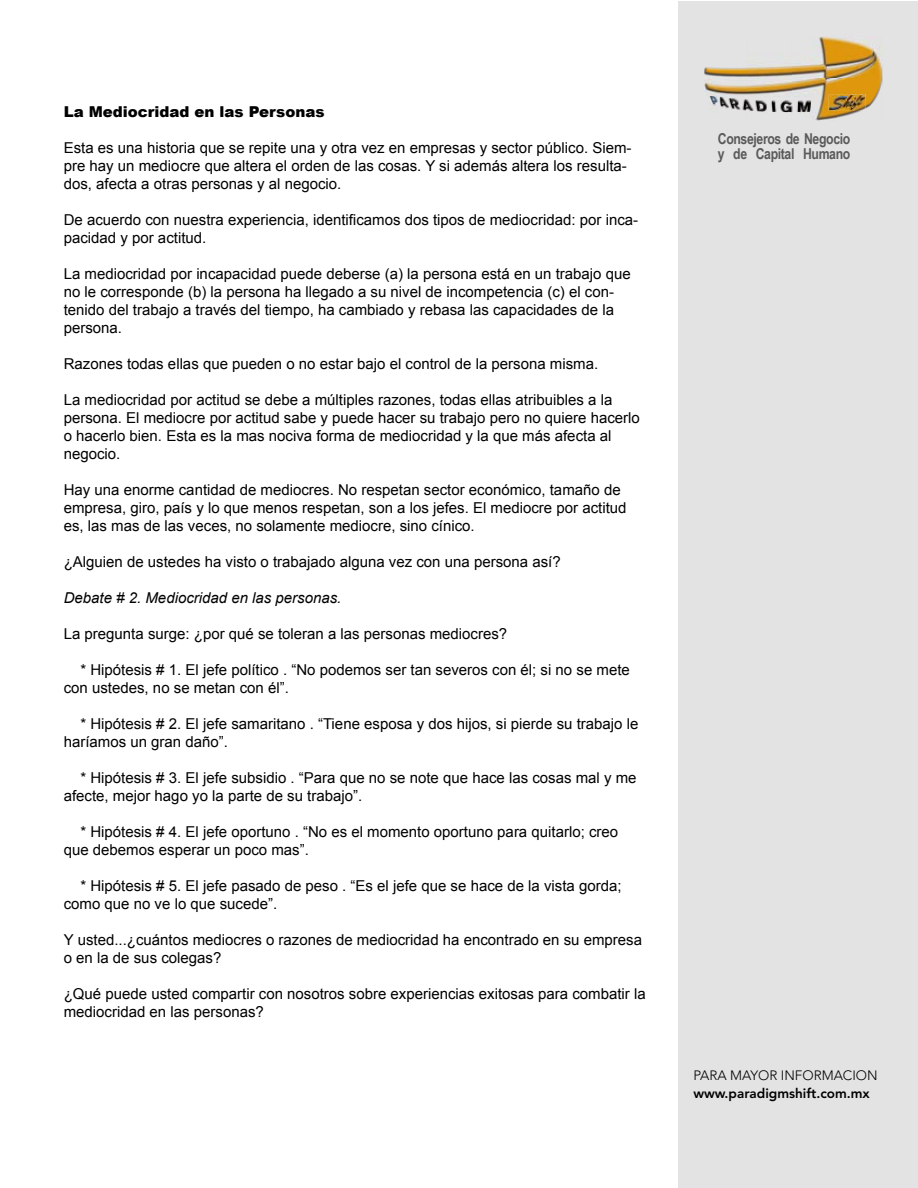
<style>
.page{position:relative;width:918px;height:1188px;background:#fff}
.page>*{position:absolute;margin:0;border:0;box-sizing:border-box;transform-origin:0 0}
.t1{font:15px/18px "Arial";color:#000}
.t2{font:700 15px/15px "Arial Narrow";letter-spacing:-.025em;color:#5a5a5a}
.t3{font:italic 15px "Arial";color:#000}
.t4{font:900 15px "Arial";color:#000}
.t5{font:800 13.5px "Avenir LT Std";color:#000}
.t6{font:300 13.5px "Avenir LT Std";color:#000}
</style>
<div class="page">
<div style="left:679px;top:1px;width:239px;height:1187px;background:#e3e3e3"></div>
<img style="left:704px;top:36px;width:178px;height:85px">
<img style="left:829px;top:94px;width:37px;height:17px">
<img style="left:829px;top:96px;width:17px;height:14px">
<img style="left:709px;top:96px;width:11px;height:16px">
<img style="left:710px;top:96px;width:101px;height:15px">
<img style="left:720px;top:111px;width:91px;height:1px">
<img style="left:720px;top:98px;width:91px;height:13px">
<p class="t4" style="left:64px;top:101px;width:262px">La Mediocridad en las Personas</p>
<p class="t1" style="left:64px;top:139px;width:569px">Esta es una historia que se repite una y otra vez en empresas y sector público. Siem&shy;pre hay un mediocre que altera el orden de las cosas. Y si además altera los resulta&shy;dos, afecta a otras personas y al negocio.</p>
<p class="t1" style="left:64px;top:211px;width:576px">De acuerdo con nuestra experiencia, identificamos dos tipos de mediocridad: por inca&shy;pacidad y por actitud.</p>
<p class="t1" style="left:64px;top:265px;width:568px">La mediocridad por incapacidad puede deberse (a) la persona está en un trabajo que no le corresponde (b) la persona ha llegado a su nivel de incompetencia (c) el con&shy;tenido del trabajo a través del tiempo, ha cambiado y rebasa las capacidades de la persona.</p>
<p class="t1" style="left:64px;top:355px;width:536px">Razones todas ellas que pueden o no estar bajo el control de la persona misma.</p>
<p class="t1" style="left:64px;top:391px;width:578px">La mediocridad por actitud se debe a múltiples razones, todas ellas atribuibles a la persona. El mediocre por actitud sabe y puede hacer su trabajo pero no quiere hacerlo o hacerlo bien. Esta es la mas nociva forma de mediocridad y la que más afecta al negocio.</p>
<p class="t1" style="left:64px;top:481px;width:564px">Hay una enorme cantidad de mediocres. No respetan sector económico, tamaño de empresa, giro, país y lo que menos respetan, son a los jefes. El mediocre por actitud es, las mas de las veces, no solamente mediocre, sino cínico.</p>
<p class="t1" style="left:64px;top:553px;width:498px">¿Alguien de ustedes ha visto o trabajado alguna vez con una persona así?</p>
<p class="t3" style="left:64px;top:588px;width:279px">Debate # 2. Mediocridad en las personas.</p>
<p class="t1" style="left:64px;top:625px;width:445px">La pregunta surge: ¿por qué se toleran a las personas mediocres?</p>
<p class="t1" style="left:64px;top:661px;width:568px;text-indent:17px">* Hipótesis # 1. El jefe político . “No podemos ser tan severos con él; si no se mete con ustedes, no se metan con él”.</p>
<p class="t1" style="left:64px;top:715px;width:576px;text-indent:17px">* Hipótesis # 2. El jefe samaritano . “Tiene esposa y dos hijos, si pierde su trabajo le haríamos un gran daño”.</p>
<p class="t1" style="left:64px;top:769px;width:574px;text-indent:17px">* Hipótesis # 3. El jefe subsidio . “Para que no se note que hace las cosas mal y me afecte, mejor hago yo la parte de su trabajo”.</p>
<p class="t1" style="left:64px;top:823px;width:556px;text-indent:17px">* Hipótesis # 4. El jefe oportuno . “No es el momento oportuno para quitarlo; creo que debemos esperar un poco mas”.</p>
<p class="t1" style="left:64px;top:877px;width:559px;text-indent:17px">* Hipótesis # 5. El jefe pasado de peso . “Es el jefe que se hace de la vista gorda; como que no ve lo que sucede”.</p>
<p class="t1" style="left:64px;top:931px;width:580px">Y usted...¿cuántos mediocres o razones de mediocridad ha encontrado en su empresa o en la de sus colegas?</p>
<p class="t1" style="left:64px;top:985px;width:583px">¿Qué puede usted compartir con nosotros sobre experiencias exitosas para combatir la mediocridad en las personas?</p>
<p class="t2" style="left:718px;top:130px;width:134px">Consejeros de Negocio y de Capital Humano</p>
<p class="t6" style="left:693px;top:1068px;width:186px">PARA MAYOR INFORMACION</p>
<p class="t5" style="left:693px;top:1086px;width:178px">www.paradigmshift.com.mx</p>
</div>
